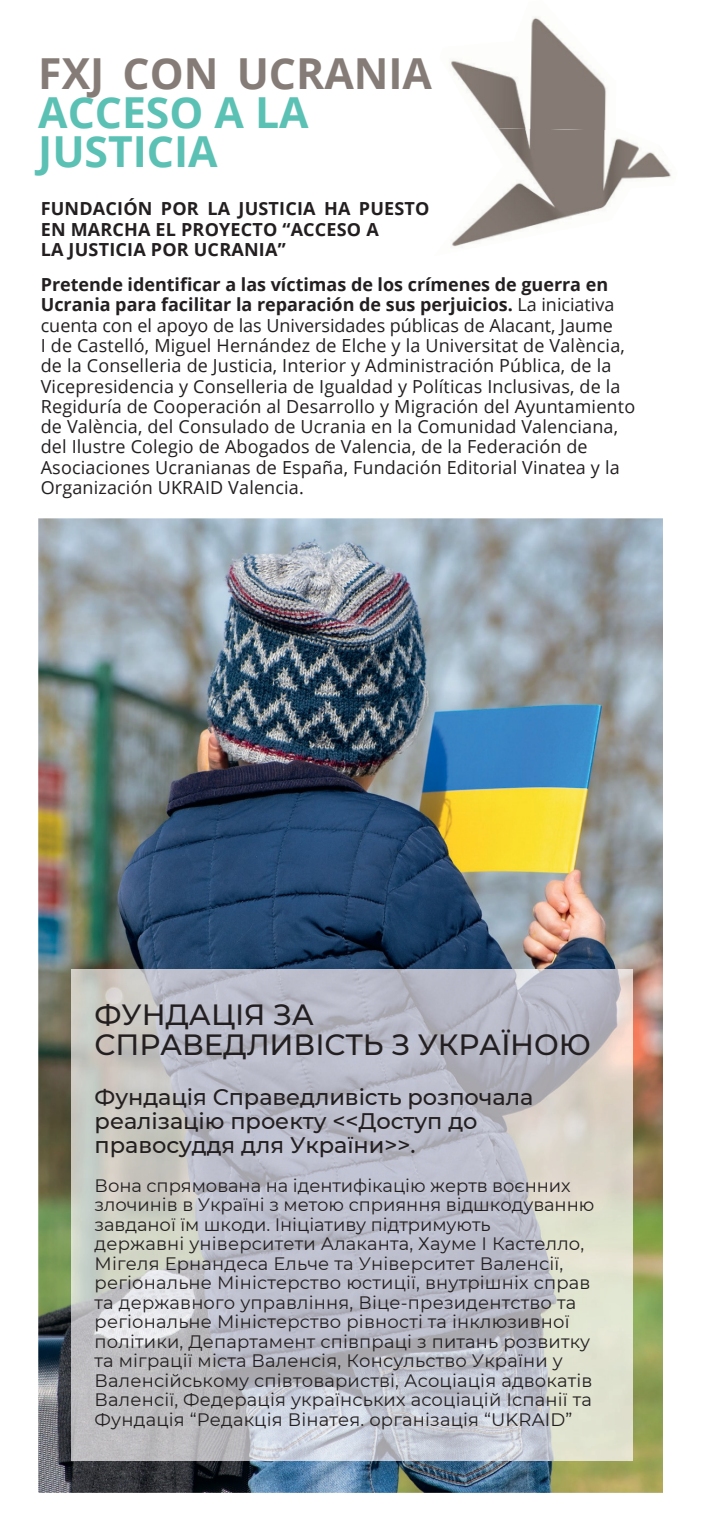
<style>
.page{position:relative;width:702px;height:1531px;background:#fff}
.page>*{position:absolute;margin:0;border:0;box-sizing:border-box;transform-origin:0 0}
.t1{font:700 42.75px/38.7px "Open Sans";color:#867c77}
.t2{font:700 42.75px "Open Sans";color:#5bc1b4}
.t3{font:500 29.25px/30.4px "Montserrat";letter-spacing:-.005em;color:#231f20}
.t4{font:500 22.5px/24.1px "Montserrat";letter-spacing:-.005em;color:#231f20}
.t5{font:18px/19.6px "Montserrat";letter-spacing:.01em;color:#231f20}
.t6{font:18px/20.2px "Open Sans";letter-spacing:.01em;color:#231f20}
.t7{font:700 18px/20.2px "Open Sans";color:#231f20}
.s1{color:#5bc1b4}
.s2{font-weight:400}
</style>
<div class="page">
<img style="left:38px;top:518px;width:625px;height:974px">
<img style="left:450px;top:17px;width:157px;height:111px">
<img style="left:451px;top:128px;width:220px;height:119px">
<img style="left:72px;top:969px;width:560px;height:492px">
<p class="t1" style="left:38px;top:53px;width:395px">FXJ CON UCRANIA<br><span class="s1">ACCESO A LA</span></p>
<p class="t2" style="left:38px;top:121px;width:181px">JUSTICIA</p>
<p class="t7" style="left:41px;top:198px;width:390px">FUNDACIÓN POR LA JUSTICIA HA PUESTO<br>EN MARCHA EL PROYECTO “ACCESO A</p>
<p class="t7" style="left:41px;top:239px;width:246px">LA JUSTICIA POR UCRANIA”</p>
<p class="t7" style="left:41px;top:274px;width:575px">Pretende identificar a las víctimas de los crímenes de guerra en<br>Ucrania para facilitar la reparación de sus perjuicios. <span class="s2">La iniciativa cuenta con el apoyo de las Universidades públicas de Alacant, Jaume</span></p>
<p class="t6" style="left:41px;top:335px;width:586px">I de Castelló, Miguel Hernández de Elche y la Universitat de València,</p>
<p class="t6" style="left:41px;top:355px;width:596px">de la Conselleria de Justicia, Interior y Administración Pública, de la Vicepresidencia y Conselleria de Igualdad y Políticas Inclusivas, de la Regiduría de Cooperación al Desarrollo y Migración del Ayuntamiento de València, del Consulado de Ucrania en la Comunidad Valenciana,</p>
<p class="t6" style="left:41px;top:436px;width:580px">del Ilustre Colegio de Abogados de Valencia, de la Federación de<br>Asociaciones Ucranianas de España, Fundación Editorial Vinatea y la<br>Organización UKRAID Valencia.</p>
<p class="t3" style="left:95px;top:999px;width:498px">ФУНДАЦІЯ ЗА<br>СПРАВЕДЛИВІСТЬ З УКРАЇНОЮ</p>
<p class="t4" style="left:95px;top:1084px;width:440px">Фундація Справедливість розпочала реалізацію проекту &lt;&lt;Доступ до правосуддя для України&gt;&gt;.</p>
<p class="t5" style="left:95px;top:1175px;width:501px">Вона спрямована на ідентифікацію жертв воєнних злочинів в Україні з метою сприяння відшкодуванню завданої їм шкоди. Ініціативу підтримують</p>
<p class="t5" style="left:95px;top:1234px;width:499px">державні університети Алаканта, Хауме І Кастелло, Мігеля Ернандеса Ельче та Університет Валенсії, регіональне Міністерство юстиції, внутрішніх справ та державного управління, Віце-президентство та регіональне Міністерство рівності та інклюзивної політики, Департамент співпраці з питань розвитку та міграції міста Валенсія, Консульство України у Валенсійському співтоваристві, Асоціація адвокатів Валенсії, Федерація українських асоціацій Іспанії та Фундація “Редакція Вінатея. організація “UKRAID”</p>
</div>
